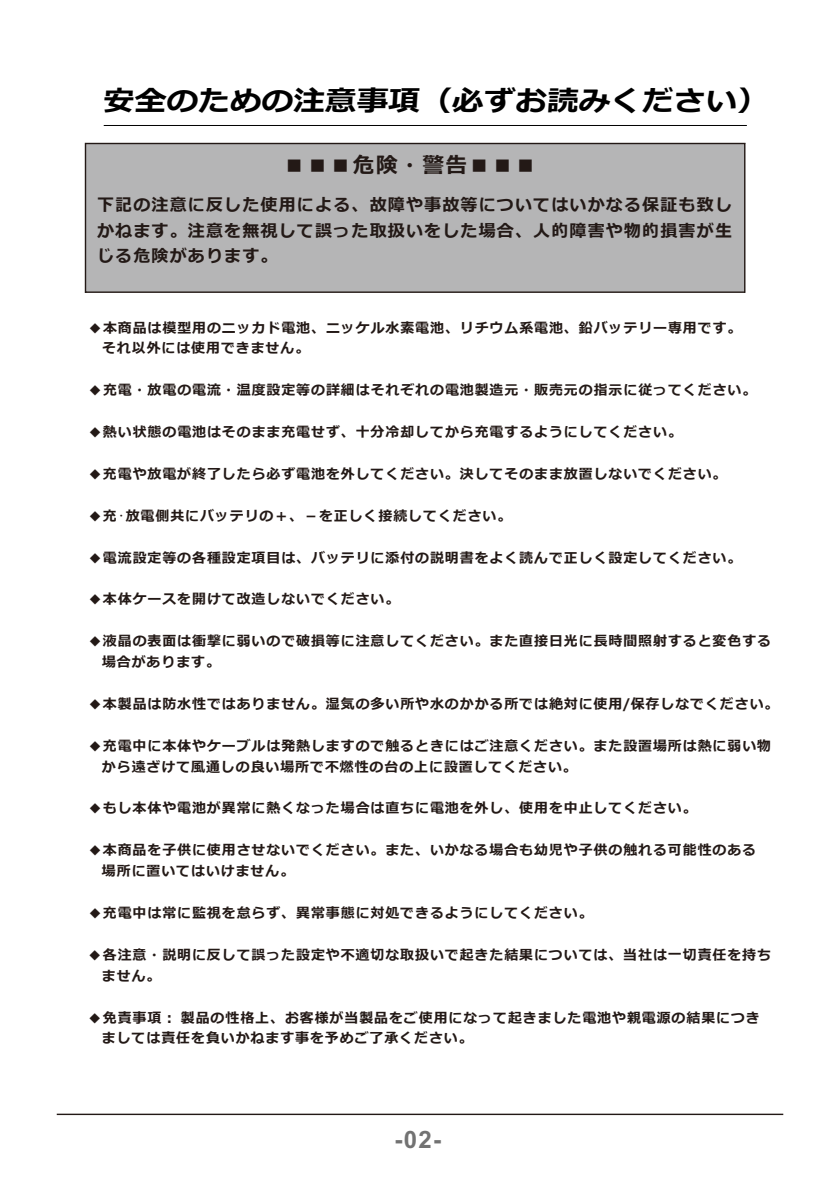
<style>
.page{position:relative;width:839px;height:1191px;background:#fff}
.page>*{position:absolute;margin:0;border:0;box-sizing:border-box;transform-origin:0 0}
.t1{font:700 28px "Meiryo";color:#000;scale:1.13 1}
.t2{font:700 24px "Arial";color:#727272}
.t3{font:700 21.6px "Meiryo";color:#231916}
.t4{font:700 17px/25.6px "Meiryo";letter-spacing:.065em;color:#231916;text-align:justify}
.t5{font:700 14px/20.8px "Meiryo";letter-spacing:.065em;color:#231916}
</style>
<div class="page">
<hr style="left:57px;top:1113px;width:725px;height:1px;background:#231916">
<hr style="left:104px;top:125px;width:642px;height:1px;background:#000">
<div style="left:85px;top:143px;width:660px;height:150px;background:#b5b5b6"></div>
<h1 class="t1" style="left:102px;top:87px;width:592px">安全のための注意事項（必ずお読みください）</h1>
<h3 class="t3" style="left:283px;top:154px;width:254px">■■■危険・警告■■■</h3>
<p class="t4" style="left:97px;top:192px;width:636px">下記の注意に反した使用による、故障や事故等についてはいかなる保証も致しかねます。注意を無視して誤った取扱いをした場合、人的障害や物的損害が生じる危険があります。</p>
<p class="t5" style="left:88px;top:317px;width:654px">◆本商品は模型用のニッカド電池、ニッケル水素電池、リチウム系電池、鉛バッテリー専用です。　それ以外には使用できません。</p>
<p class="t5" style="left:88px;top:379px;width:669px">◆充電・放電の電流・温度設定等の詳細はそれぞれの電池製造元・販売元の指示に従ってください。</p>
<p class="t5" style="left:88px;top:421px;width:595px">◆熱い状態の電池はそのまま充電せず、十分冷却してから充電するようにしてください。</p>
<p class="t5" style="left:88px;top:463px;width:639px">◆充電や放電が終了したら必ず電池を外してください。決してそのまま放置しないでください。</p>
<p class="t5" style="left:88px;top:505px;width:424px">◆充･放電側共にバッテリの＋、－を正しく接続してください。</p>
<p class="t5" style="left:88px;top:546px;width:654px">◆電流設定等の各種設定項目は、バッテリに添付の説明書をよく読んで正しく設定してください。</p>
<p class="t5" style="left:88px;top:588px;width:312px">◆本体ケースを開けて改造しないでください。</p>
<p class="t5" style="left:88px;top:630px;width:684px">◆液晶の表面は衝撃に弱いので破損等に注意してください。また直接日光に長時間照射すると変色する　場合があります。</p>
<p class="t5" style="left:88px;top:693px;width:691px">◆本製品は防水性ではありません。湿気の多い所や水のかかる所では絶対に使用/保存しなでください。</p>
<p class="t5" style="left:88px;top:734px;width:684px">◆充電中に本体やケーブルは発熱しますので触るときにはご注意ください。また設置場所は熱に弱い物　から遠ざけて風通しの良い場所で不燃性の台の上に設置してください。</p>
<p class="t5" style="left:88px;top:797px;width:610px">◆もし本体や電池が異常に熱くなった場合は直ちに電池を外し、使用を中止してください。</p>
<p class="t5" style="left:88px;top:839px;width:669px">◆本商品を子供に使用させないでください。また、いかなる場合も幼児や子供の触れる可能性のある　場所に置いてはいけません。</p>
<p class="t5" style="left:88px;top:902px;width:506px">◆充電中は常に監視を怠らず、異常事態に対処できるようにしてください。</p>
<p class="t5" style="left:88px;top:943px;width:684px">◆各注意・説明に反して誤った設定や不適切な取扱いで起きた結果については、当社は一切責任を持ち　ません。</p>
<p class="t5" style="left:88px;top:1006px;width:673px">◆免責事項： 製品の性格上、お客様が当製品をご使用になって起きました電池や親電源の結果につき　ましては責任を負いかねます事を予めご了承ください。　</p>
<h2 class="t2" style="left:394px;top:1130px;width:48px">-02-</h2>
</div>
